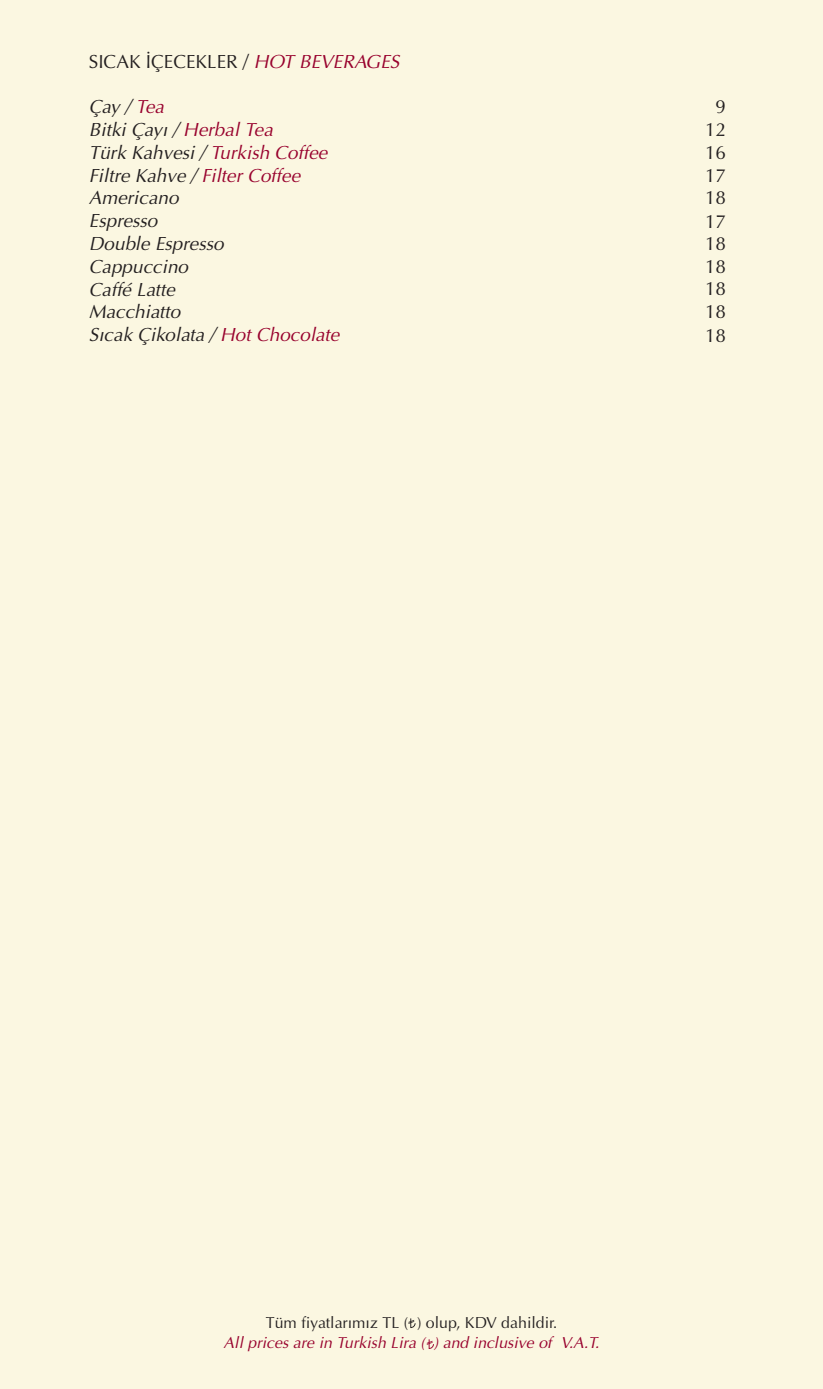
<style>
.page{position:relative;width:823px;height:1389px;background:#fff}
.page>*{position:absolute;margin:0;border:0;box-sizing:border-box;transform-origin:0 0}
.t1{font:19px/22.8px "Optima Italic Tr";color:#231f20}
.t2{font:19px/22.8px "Optima Normal Tr";color:#231f20;text-align:center}
.t3{font:16px "Optima Italic Tr";color:#98012d}
.t4{font:16px "Optima Normal Tr";color:#231f20}
.s1{font-family:"Optima Italic Tr";color:#98012d}
.s2{color:#98012d}
</style>
<div class="page">
<div style="left:0;top:0;width:822px;height:1389px;background:#fbf7e1"></div>
<svg style="left:426px;top:1339px;width:8px;height:10px"></svg>
<svg style="left:408px;top:1318px;width:7px;height:10px"></svg>
<p class="t2" style="left:89px;top:50px;width:312px">SICAK İÇECEKLER / <span class="s1">HOT BEVERAGES</span></p>
<p class="t1" style="left:89px;top:95px;width:252px">Çay / <span class="s2">Tea<br></span>Bitki Çayı / <span class="s2">Herbal Tea<br></span>Türk Kahvesi / <span class="s2">Turkish Coffee<br></span>Filtre Kahve / <span class="s2">Filter Coffee<br></span>Americano<br>Espresso<br>Double Espresso<br>Cappuccino<br>Caffé Latte<br>Macchiatto<br>Sıcak Çikolata / <span class="s2">Hot Chocolate</span></p>
<p class="t2" style="left:704px;top:96px;width:23px">9<br>12<br>16<br>17<br>18<br>17<br>18<br>18<br>18<br>18<br>18</p>
<p class="t4" style="left:266px;top:1313px;width:292px">Tüm fiyatlarımız TL ( ) olup, KDV dahildir.</p>
<p class="t3" style="left:223px;top:1333px;width:377px">All prices are in Turkish Lira ( ) and inclusive of V.A.T.</p>
</div>
